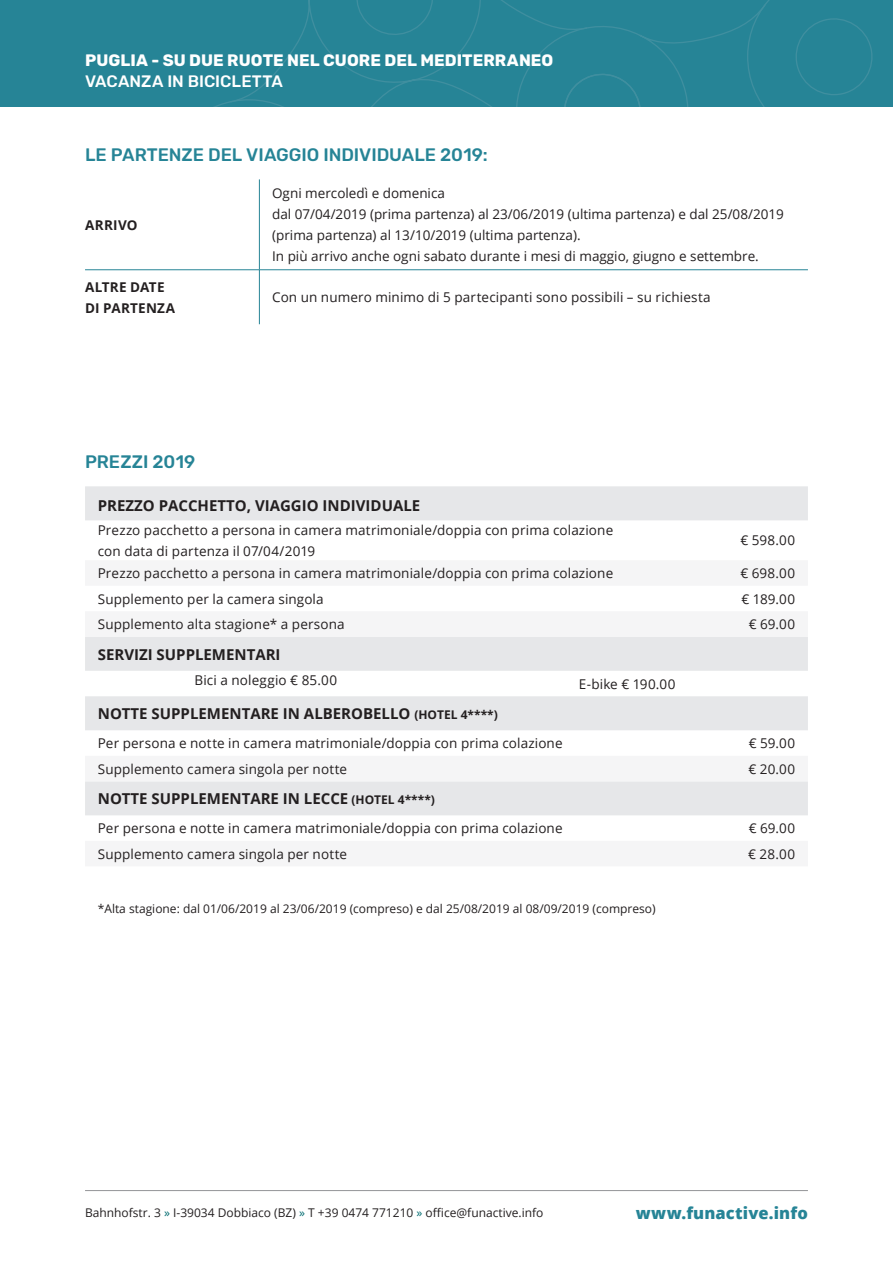
<style>
.page{position:relative;width:893px;height:1263px;background:#fff}
.page>*{position:absolute;margin:0;border:0;box-sizing:border-box;transform-origin:0 0}
.t1{font:500 18px "Rubik";color:#268496}
.t2{font:700 16.5px "Rubik";letter-spacing:.005em;color:#fff}
.t3{font:500 16.5px "Rubik";color:#fff}
.t4{font:800 16.5px "Open Sans";letter-spacing:.01em;color:#268496}
.t5{font:700 15px "Open Sans";color:#231f20}
.t6{font:13.5px/21px "Open Sans";letter-spacing:.01em;color:#231f20}
.t7{font:700 13.5px/21px "Open Sans";letter-spacing:.025em;color:#231f20}
.t8{font:12px "Open Sans";color:#231f20}
.t9{font:700 12px "Open Sans";color:#231f20}
.s1{font-size:15px}
.s2{color:#006b70}
</style>
<div class="page">
<div style="left:0;top:0;width:893px;height:106px;background:#268496"></div>
<svg style="left:216px;top:0;width:657px;height:106px"></svg>
<hr style="left:85px;top:1190px;width:723px;height:1px;background:#939598">
<hr style="left:259px;top:179px;width:1px;height:91px;background:#268496">
<hr style="left:85px;top:269px;width:174px;height:1px;background:#268496">
<hr style="left:259px;top:269px;width:549px;height:1px;background:#268496">
<hr style="left:259px;top:270px;width:1px;height:54px;background:#268496">
<div style="left:85px;top:486px;width:723px;height:34px;background:#e6e7e9"></div>
<svg style="left:85px;top:637px;width:723px;height:178px;fill:#e6e7e9"></svg>
<p class="t2" style="left:85px;top:51px;width:470px">PUGLIA - SU DUE RUOTE NEL CUORE DEL MEDITERRANEO</p>
<p class="t3" style="left:85px;top:72px;width:199px">VACANZA IN BICICLETTA</p>
<h1 class="t1" style="left:85px;top:144px;width:404px">LE PARTENZE DEL VIAGGIO IN DIVIDUALE 2019:</h1>
<p class="t7" style="left:85px;top:214px;width:54px">ARRIVO</p>
<p class="t6" style="left:272px;top:182px;width:513px">Ogni mercoledì e domenica<br>dal 07/04/2019 (prima partenza) al 23/06/2019 (ultima partenza) e dal 25/08/2019 (prima partenza) al 13/10/2019 (ultima partenza).<br>In più arrivo anche ogni sabato durante i mesi di maggio, giugno e settembre.</p>
<p class="t7" style="left:85px;top:276px;width:55px">ALTRE DAT</p>
<p class="t7" style="left:85px;top:276px;width:91px;text-indent:72px">E<br>DI PARTENZA</p>
<p class="t6" style="left:272px;top:286px;width:440px">Con un numero minimo di 5 partecipanti sono possibili – su richiesta</p>
<h1 class="t1" style="left:85px;top:451px;width:112px">PREZZI 2019</h1>
<p class="t5" style="left:98px;top:495px;width:324px">PREZZO PACCHETTO, VIAGGIO INDIVIDUAL E</p>
<p class="t6" style="left:98px;top:519px;width:517px">Prezzo pacchetto a persona in camera matrimoniale/doppia con prima colazione con data di partenza il 07/04/2019</p>
<p class="t6" style="left:740px;top:530px;width:56px">€ 598.00</p>
<p class="t6" style="left:98px;top:562px;width:517px">Prezzo pacchetto a persona in camera matrimoniale/doppia con prima colazione</p>
<p class="t6" style="left:740px;top:562px;width:56px">€ 698.00</p>
<p class="t6" style="left:98px;top:588px;width:227px">Supplemento per la camera singola</p>
<p class="t6" style="left:741px;top:588px;width:55px">€ 189.00</p>
<p class="t6" style="left:98px;top:613px;width:248px">Supplemento alta stagione* a persona</p>
<p class="t6" style="left:749px;top:613px;width:48px">€ 69.00</p>
<p class="t5" style="left:98px;top:643px;width:88px">SERVIZI SUPPL</p>
<p class="t5" style="left:204px;top:643px;width:79px">EMENTARI</p>
<p class="t6" style="left:194px;top:670px;width:144px">Bici a noleggio € 85.00</p>
<p class="t6" style="left:579px;top:673px;width:98px">E-bike € 190.00</p>
<p class="t5" style="left:98px;top:703px;width:83px">NOTTE SUPPL</p>
<p class="t5" style="left:199px;top:703px;width:116px">EMENTARE IN ALB</p>
<p class="t9" style="left:333px;top:706px;width:166px"><span class="s1">EROBELLO</span> (H OTEL 4****)</p>
<p class="t6" style="left:98px;top:732px;width:466px">Per persona e notte in camera matrimoniale/doppia con prima colazione</p>
<p class="t6" style="left:749px;top:732px;width:48px">€ 59.00</p>
<p class="t6" style="left:98px;top:758px;width:251px">Supplemento camera singola per notte</p>
<p class="t6" style="left:748px;top:758px;width:48px">€ 20.00</p>
<p class="t5" style="left:98px;top:788px;width:83px">NOTTE SUPPL</p>
<p class="t5" style="left:199px;top:788px;width:115px">EMENTARE IN LECCE</p>
<p class="t9" style="left:351px;top:791px;width:85px">(H OTEL 4****)</p>
<p class="t6" style="left:98px;top:817px;width:466px">Per persona e notte in camera matrimoniale/doppia con prima colazione</p>
<p class="t6" style="left:749px;top:817px;width:48px">€ 69.00</p>
<p class="t6" style="left:98px;top:843px;width:251px">Supplemento camera singola per notte</p>
<p class="t6" style="left:748px;top:843px;width:49px">€ 28.00</p>
<p class="t8" style="left:98px;top:900px;width:559px">*Alta stagione: dal 01/06/2019 al 23/06/2019 (compreso) e dal 25/08/2019 al 08/09/2019 (compreso)</p>
<p class="t8" style="left:85px;top:1204px;width:460px">Bahnhofstr. 3 <span class="s2">»</span> I-39034 Dobbiaco (BZ) <span class="s2">»</span> T +39 0474 771210 <span class="s2">»</span> office@funactive.info</p>
<p class="t4" style="left:636px;top:1200px;width:174px">www.funactive.info</p>
</div>
